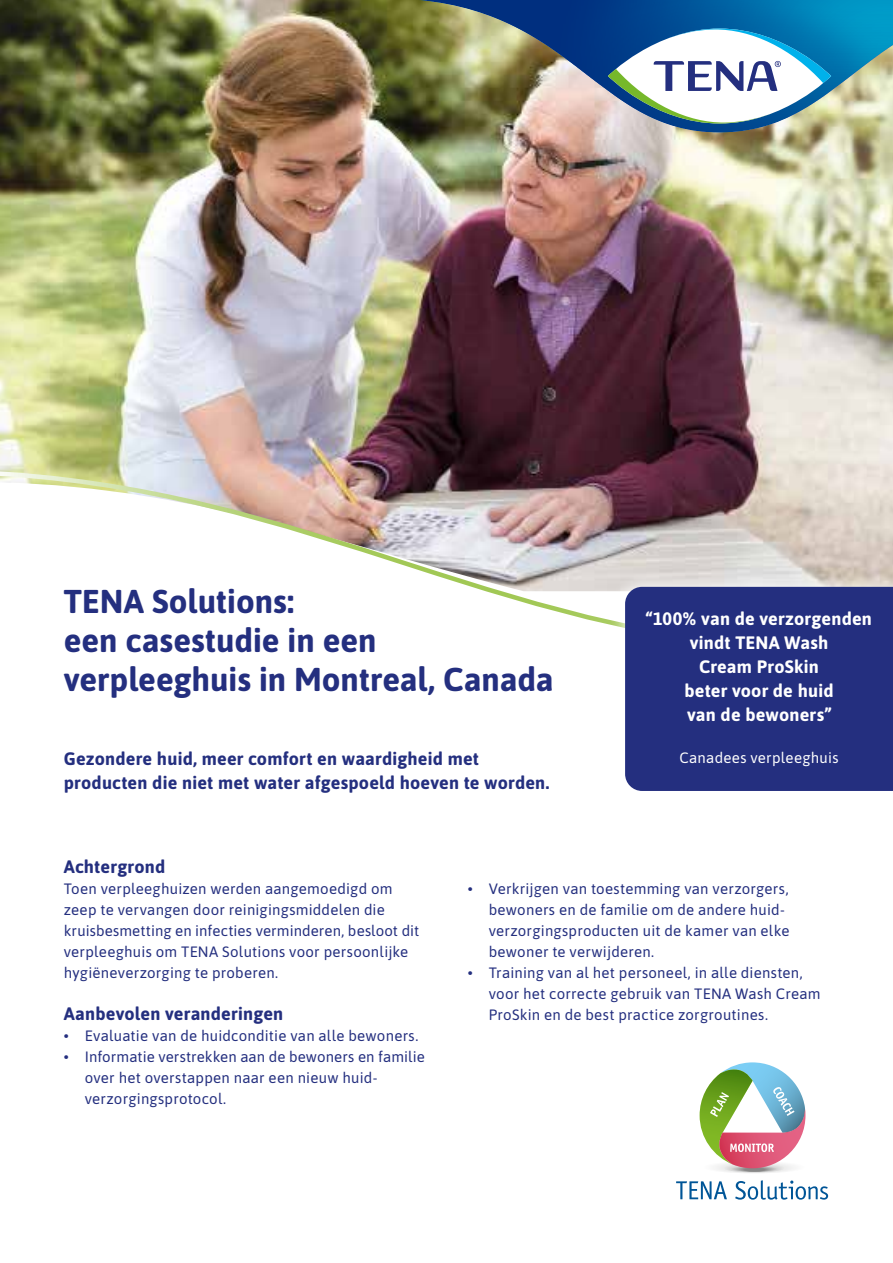
<style>
.page{position:relative;width:893px;height:1263px;background:#fff}
.page>*{position:absolute;margin:0;border:0;box-sizing:border-box;transform-origin:0 0}
.t1{font:700 33px/39px "Asap";color:#242f7f}
.t2{font:700 18px/24px "Asap";letter-spacing:.01em;color:#242f7f}
.t3{font:700 18px/24px "Asap";letter-spacing:.01em;color:#fff;text-align:center}
.t4{font:15px/21px "Asap";letter-spacing:.015em;color:#242f7f}
.t5{font:15px "Asap";letter-spacing:.015em;color:#fff}
</style>
<div class="page">
<img style="left:0;top:0;width:893px;height:468px">
<img style="left:0;top:468px;width:893px;height:157px">
<img style="left:418px;top:0;width:475px;height:133px">
<svg style="left:608px;top:29px;width:223px;height:94px"></svg>
<svg style="left:609px;top:571px;width:284px;height:57px;background:#dfdcd7"></svg>
<div style="left:625px;top:587px;width:268px;height:204px;background:#242f7f"></div>
<div style="left:708px;top:1162px;width:92px;height:11px;background:#fbfbfb;border-radius:50%"></div>
<div style="left:712px;top:1162px;width:84px;height:11px;background:#f7f7f7;border-radius:50%"></div>
<div style="left:717px;top:1163px;width:74px;height:10px;background:#f3f3f3;border-radius:50%"></div>
<svg style="left:718px;top:1163px;width:72px;height:10px"></svg>
<div style="left:719px;top:1163px;width:70px;height:9px;background:#f1f1f1;border-radius:50%"></div>
<div style="left:723px;top:1164px;width:62px;height:8px;background:#e7e7e7;border-radius:50%"></div>
<div style="left:724px;top:1164px;width:60px;height:8px;background:#ececec;border-radius:50%"></div>
<div style="left:725px;top:1164px;width:59px;height:8px;background:#e0e0e0;border-radius:50%"></div>
<div style="left:725px;top:1164px;width:58px;height:8px;background:#e9e9e9;border-radius:50%"></div>
<div style="left:726px;top:1165px;width:56px;height:7px;background:#ddd;border-radius:50%"></div>
<div style="left:727px;top:1165px;width:54px;height:7px;background:#e3e3e3;border-radius:50%"></div>
<div style="left:728px;top:1165px;width:52px;height:7px;background:#e0dfdf;border-radius:50%"></div>
<div style="left:729px;top:1166px;width:50px;height:6px;background:#dcdcdc;border-radius:50%"></div>
<div style="left:731px;top:1166px;width:47px;height:6px;background:#d6d6d6;border-radius:50%"></div>
<div style="left:731px;top:1166px;width:46px;height:6px;background:#d3d3d2;border-radius:50%"></div>
<div style="left:732px;top:1166px;width:44px;height:6px;background:#cfcfcf;border-radius:50%"></div>
<div style="left:733px;top:1166px;width:43px;height:6px;background:#cbcbcb;border-radius:50%"></div>
<div style="left:733px;top:1166px;width:42px;height:6px;background:#c7c7c7;border-radius:50%"></div>
<svg style="left:734px;top:1166px;width:40px;height:6px"></svg>
<svg style="left:735px;top:1167px;width:39px;height:4px"></svg>
<hr style="left:740px;top:1167px;width:29px;height:4px;background:#a0a09f;border-radius:50%">
<hr style="left:741px;top:1167px;width:27px;height:4px;background:#9c9c9b;border-radius:50%">
<hr style="left:742px;top:1167px;width:25px;height:4px;background:#989897;border-radius:50%">
<hr style="left:742px;top:1168px;width:25px;height:3px;background:#949493;border-radius:50%">
<hr style="left:743px;top:1168px;width:23px;height:3px;background:#90908f;border-radius:50%">
<hr style="left:744px;top:1168px;width:21px;height:3px;background:#878787;border-radius:50%">
<svg style="left:676px;top:1181px;width:51px;height:18px"></svg>
<svg style="left:735px;top:1180px;width:93px;height:20px"></svg>
<svg style="left:700px;top:1062px;width:106px;height:106px"></svg>
<h1 class="t1" style="left:64px;top:581px;width:492px">TENA Solutions:<br>een casestudie in een verpleeghuis in Montreal, Canada</h1>
<p class="t2" style="left:64px;top:746px;width:487px">Gezondere huid, meer comfort en waardigheid met producten die niet met water afgespoeld hoeven te worden.</p>
<p class="t3" style="left:646px;top:606px;width:227px">“100% van de verzorgenden vindt TENA Wash<br>Cream ProSkin<br>beter voor de huid<br>van de bewoners”</p>
<p class="t5" style="left:679px;top:747px;width:161px">Canadees verpleeghuis</p>
<p class="t2" style="left:64px;top:854px;width:103px">Achtergrond</p>
<p class="t4" style="left:64px;top:877px;width:357px">Toen verpleeghuizen werden aangemoedigd om zeep te vervangen door reinigingsmiddelen die kruisbesmetting en infecties verminderen, besloot dit verpleeghuis om TENA Solutions voor persoonlijke hygiëneverzorging te proberen.</p>
<p class="t2" style="left:64px;top:1001px;width:221px">Aanbevolen veranderingen</p>
<p class="t4" style="left:64px;top:1024px;width:356px">• Evaluatie van de huidconditie van alle bewoners.</p>
<p class="t4" style="left:85px;top:1045px;width:342px;text-indent:-21px">• Informatie verstrekken aan de bewoners en familie over het overstappen naar een nieuw huid&shy;verzorgingsprotocol.</p>
<p class="t4" style="left:489px;top:877px;width:302px;text-indent:-21px">• Verkrijgen van toestemming van verzorgers, bewoners en de familie om de andere huid&shy;verzorgingsproducten uit de kamer van elke bewoner te verwijderen.</p>
<p class="t4" style="left:489px;top:961px;width:333px;text-indent:-21px">• Training van al het personeel, in alle diensten, voor het correcte gebruik van TENA Wash Cream<br>ProSkin en de best practice zorgroutines.</p>
</div>
